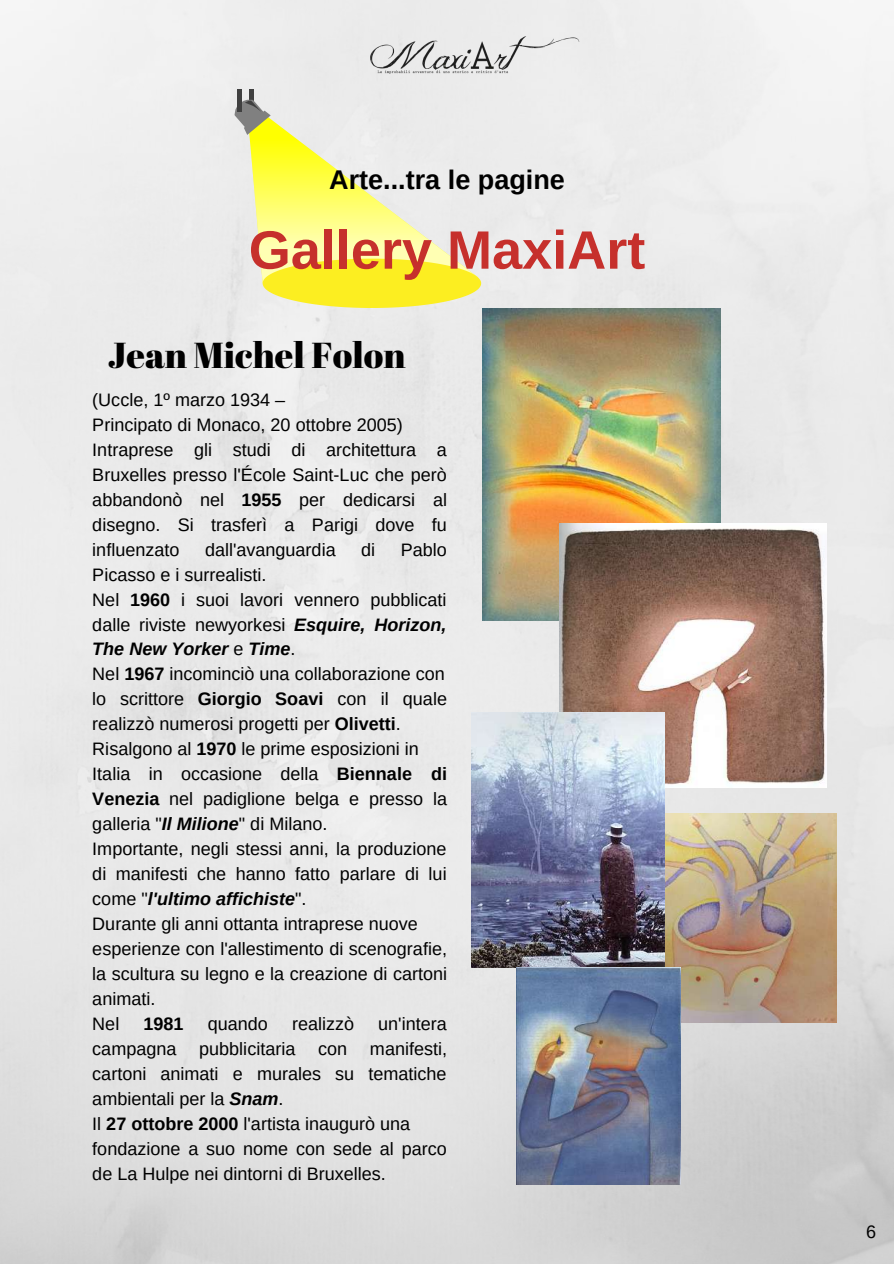
<style>
.page{position:relative;width:894px;height:1264px;background:#fff}
.page>*{position:absolute;margin:0;border:0;box-sizing:border-box;transform-origin:0 0}
.t1{font:700 54px "Arimo";color:#c6302c}
.t2{font:36px "Abril Fatface";color:#000}
.t3{font:700 27px "Arimo";color:#000}
.t4{font:18px/24.9px "Arimo";color:#000}
.t5{font:700 18px "Arimo";color:#000}
.s1{font-weight:700}
.s2{font-weight:700;font-style:italic}
</style>
<div class="page">
<img style="left:0;top:0;width:893px;height:1263px">
<img style="left:312px;top:33px;width:270px;height:46px">
<hr style="left:249px;top:90px;width:4px;height:22px;background:#404040">
<hr style="left:237px;top:90px;width:4px;height:22px;background:#404040">
<svg style="left:233px;top:98px;width:248px;height:210px;background:#f2f0a4"></svg>
<img style="left:482px;top:309px;width:238px;height:311px">
<img style="left:559px;top:523px;width:267px;height:264px">
<img style="left:664px;top:813px;width:172px;height:209px">
<img style="left:471px;top:712px;width:193px;height:255px">
<img style="left:516px;top:967px;width:164px;height:217px">
<h3 class="t3" style="left:329px;top:165px;width:237px">Arte...tra le pagine</h3>
<h1 class="t1" style="left:249px;top:220px;width:398px">Gallery MaxiArt</h1>
<h2 class="t2" style="left:108px;top:330px;width:299px">Jean Michel Folon</h2>
<p class="t4" style="left:92px;top:387px;width:356px">(Uccle, 1º marzo 1934 –<br>Principato di Monaco, 20 ottobre 2005)<br>Intraprese gli studi di architettura a<br>Bruxelles presso l'École Saint-Luc che però abbandonò nel <span class="s1">1955</span> per dedicarsi al disegno. Si trasferì a Parigi dove fu influenzato</p>
<p class="t4" style="left:205px;top:537px;width:132px">dall'avanguardia</p>
<p class="t4" style="left:361px;top:537px;width:16px">di</p>
<p class="t4" style="left:400px;top:537px;width:48px">Pablo</p>
<p class="t4" style="left:92px;top:562px;width:356px">Picasso e i surrealisti.<br>Nel <span class="s1">1960</span> i suoi lavori vennero pubblicati dalle riviste newyorkesi <span class="s2">Esquire, Horizon, The New Yorker</span> e <span class="s2">Time</span>.<br>Nel <span class="s1">1967</span> incominciò una collaborazione con lo scrittore <span class="s1">Giorgio Soavi</span> con il quale realizzò numerosi progetti per <span class="s1">Olivetti</span>.<br>Risalgono al <span class="s1">1970</span> le prime esposizioni in Italia in occasione della <span class="s1">Biennale di Venezia</span> nel padiglione belga e presso la galleria "<span class="s2">Il Milione</span>" di Milano.<br>Importante, negli stessi anni, la produzione di manifesti che hanno fatto parlare di lui come "<span class="s2">l'ultimo affichiste</span>".<br>Durante gli anni ottanta intraprese nuove esperienze con l'allestimento di scenografie, la scultura su legno e la creazione di cartoni animati.<br>Nel</p>
<p class="t5" style="left:143px;top:1013px;width:42px">1981</p>
<p class="t4" style="left:208px;top:1011px;width:62px">quando</p>
<p class="t4" style="left:292px;top:1011px;width:64px">realizzò</p>
<p class="t4" style="left:378px;top:1011px;width:70px">un'intera</p>
<p class="t4" style="left:92px;top:1036px;width:86px">campagna</p>
<p class="t4" style="left:199px;top:1036px;width:98px">pubblicitaria</p>
<p class="t4" style="left:318px;top:1036px;width:31px">con</p>
<p class="t4" style="left:92px;top:1036px;width:356px;text-indent:277px">manifesti, cartoni animati e murales su tematiche ambientali per la <span class="s2">Snam</span>.<br>Il <span class="s1">27 ottobre 2000</span> l'artista inaugurò una fondazione a suo nome con sede al parco de La Hulpe nei dintorni di Bruxelles.</p>
<p class="t4" style="left:865px;top:1219px;width:12px">6</p>
</div>
